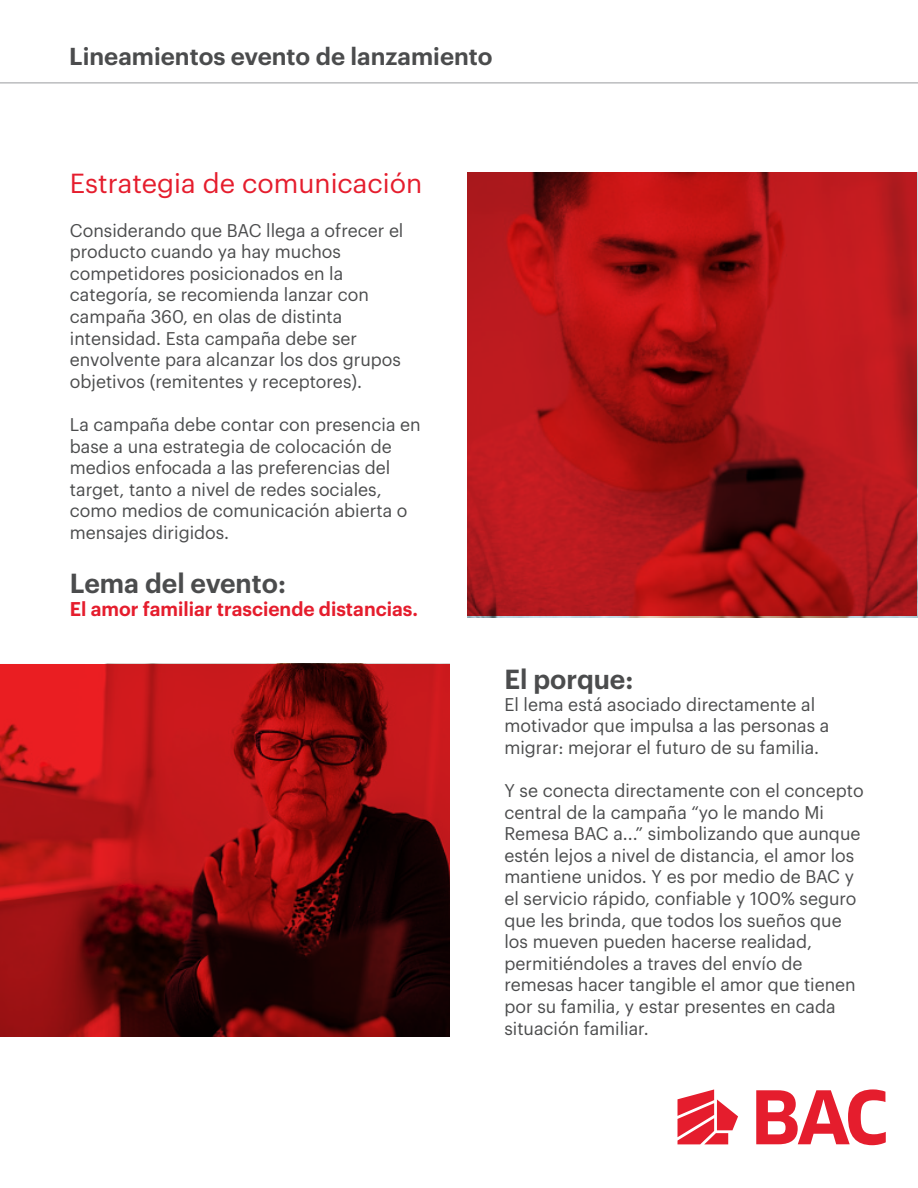
<style>
.page{position:relative;width:918px;height:1188px;background:#fff}
.page>*{position:absolute;margin:0;border:0;box-sizing:border-box;transform-origin:0 0}
.t1{font:27px "Graphik";color:#e51d2d}
.t2{font:600 27px "Graphik";color:#4b4c4d}
.t3{font:600 24px "Graphik";color:#4b4c4d}
.t4{font:600 19.5px "Graphik";color:#e51d2d}
.t5{font:18px/21.6px "Graphik";color:#4b4c4d}
</style>
<div class="page">
<svg style="left:467px;top:172px;width:450px;height:444px"></svg>
<svg style="left:0;top:664px;width:450px;height:373px"></svg>
<svg style="left:678px;top:1089px;width:60px;height:55px"></svg>
<svg style="left:756px;top:1089px;width:130px;height:56px"></svg>
<hr style="left:0;top:82px;width:918px;height:2px;background:#bbbdbf">
<h2 class="t3" style="left:69px;top:38px;width:425px">Lineamientos evento de lanzamiento</h2>
<h1 class="t1" style="left:70px;top:163px;width:354px">Estrategia de comunicación</h1>
<p class="t5" style="left:70px;top:218px;width:335px">Considerando que BAC llega a ofrecer el producto cuando ya hay muchos competidores posicionados en la categoría, se recomienda lanzar con campaña 360, en olas de distinta intensidad. Esta campaña debe ser envolvente para alcanzar los dos grupos objetivos (remitentes y receptores).</p>
<p class="t5" style="left:70px;top:412px;width:352px">La campaña debe contar con presencia en base a una estrategia de colocación de medios enfocada a las preferencias del target, tanto a nivel de redes sociales, como medios de comunicación abierta o mensajes dirigidos.</p>
<h1 class="t2" style="left:70px;top:563px;width:217px">Lema del evento:</h1>
<p class="t4" style="left:70px;top:594px;width:350px">El amor familiar trasciende distancias.</p>
<h1 class="t2" style="left:504px;top:658px;width:130px">El porque:</h1>
<p class="t5" style="left:504px;top:692px;width:326px">El lema está asociado directamente al motivador que impulsa a las personas a migrar: mejorar el futuro de su familia.</p>
<p class="t5" style="left:504px;top:778px;width:361px">Y se conecta directamente con el concepto central de la campaña “yo le mando Mi Remesa BAC a...” simbolizando que aunque estén lejos a nivel de distancia, el amor los mantiene unidos. Y es por medio de BAC y el servicio rápido, confiable y 100% seguro que les brinda, que todos los sueños que los mueven pueden hacerse realidad, permitiéndoles a traves del envío de remesas hacer tangible el amor que tienen por su familia, y estar presentes en cada situación familiar.</p>
</div>
